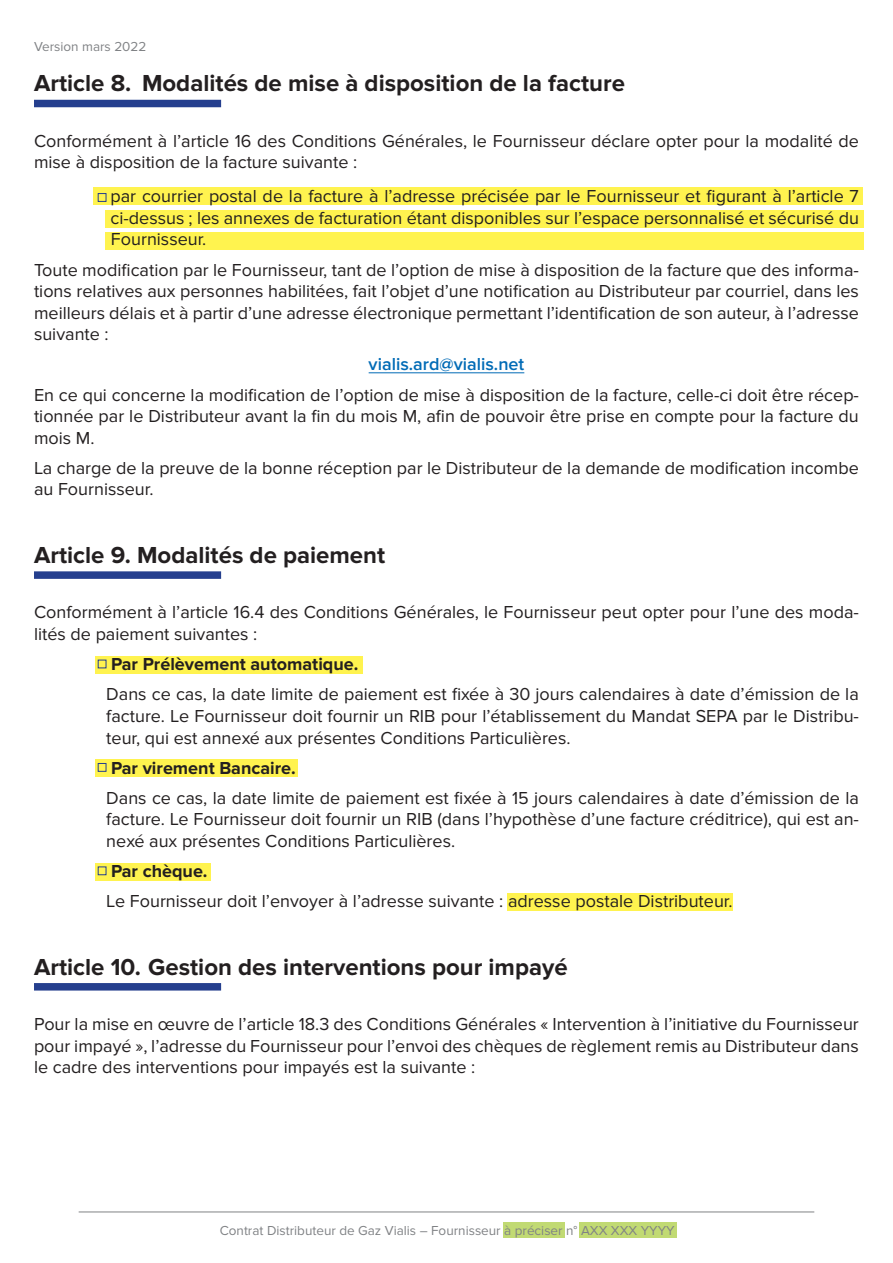
<style>
.page{position:relative;width:893px;height:1263px;background:#fff}
.page>*{position:absolute;margin:0;border:0;box-sizing:border-box;transform-origin:0 0}
.Titre_article{font:700 24px "Proxima Nova";color:#231f20}
.paragraphe{font:18px/21.6px "Proxima Nova";color:#231f20;text-align:justify}
.paragraphe-2{font:700 18px "Proxima Nova";color:#231f20}
.paragraphe-3{font:600 18px "Proxima Nova";color:#006bb6}
.t1{font:13.5px "Proxima Nova";color:#808285}
</style>
<div class="page">
<div style="left:503px;top:1223px;width:61px;height:15px;background:#c1da73"></div>
<div style="left:579px;top:1223px;width:97px;height:15px;background:#c1da73"></div>
<hr style="left:79px;top:1211px;width:735px;height:1px;background:#808285">
<div style="left:507px;top:893px;width:226px;height:18px;background:#fff34f"></div>
<div style="left:94px;top:188px;width:769px;height:17px;background:#fff34f"></div>
<div style="left:95px;top:656px;width:267px;height:18px;background:#fff34f"></div>
<div style="left:95px;top:759px;width:203px;height:17px;background:#fff34f"></div>
<div style="left:95px;top:863px;width:116px;height:18px;background:#fff34f"></div>
<div style="left:105px;top:210px;width:759px;height:17px;background:#fff34f"></div>
<div style="left:105px;top:232px;width:759px;height:18px;background:#fff34f"></div>
<div style="left:34px;top:100px;width:187px;height:7px;background:#253f8e"></div>
<hr style="left:369px;top:373px;width:155px;height:1px;background:#006bb6">
<div style="left:34px;top:571px;width:187px;height:8px;background:#253f8e"></div>
<div style="left:34px;top:983px;width:187px;height:7px;background:#253f8e"></div>
<div style="left:98px;top:193px;width:8px;height:9px;border:1px solid #253f8e"></div>
<div style="left:98px;top:763px;width:8px;height:9px;border:1px solid #253f8e"></div>
<div style="left:98px;top:866px;width:8px;height:9px;border:1px solid #253f8e"></div>
<p class="t1" style="left:34px;top:39px;width:114px">Version mars 2022</p>
<p class="Titre_article" style="left:34px;top:69px;width:592px">Article 8. Modalités de mise à disposition de la facture</p>
<p class="paragraphe" style="left:34px;top:130px;width:826px">Conformément à l’article 16 des Conditions Générales, le Fournisseur déclare opter pour la modalité de mise à disposition de la facture suivante :</p>
<p class="paragraphe" style="left:110px;top:186px;width:750px">par courrier postal de la facture à l’adresse précisée par le Fournisseur et figurant à l’article 7 ci-dessus ; les annexes de facturation étant disponibles sur l’espace personnalisé et sécurisé du Fournisseur.</p>
<p class="paragraphe" style="left:34px;top:259px;width:826px">Toute modification par le Fournisseur, tant de l’option de mise à disposition de la facture que des informa&shy;tions relatives aux personnes habilitées, fait l’objet d’une notification au Distributeur par courriel, dans les meilleurs délais et à partir d’une adresse électronique permettant l’identification de son auteur, à l’adresse suivante :</p>
<p class="paragraphe-3" style="left:369px;top:354px;width:157px">vialis.ard@vialis.net</p>
<p class="paragraphe" style="left:34px;top:384px;width:826px">En ce qui concerne la modification de l’option de mise à disposition de la facture, celle-ci doit être récep&shy;tionnée par le Distributeur avant la fin du mois M, afin de pouvoir être prise en compte pour la facture du mois M.</p>
<p class="paragraphe" style="left:34px;top:457px;width:826px">La charge de la preuve de la bonne réception par le Distributeur de la demande de modification incombe au Fournisseur.</p>
<p class="Titre_article" style="left:34px;top:541px;width:353px">Article 9. Modalités de paiement</p>
<p class="paragraphe" style="left:34px;top:602px;width:826px">Conformément à l’article 16.4 des Conditions Générales, le Fournisseur peut opter pour l’une des moda&shy;lités de paiement suivantes :</p>
<p class="paragraphe-2" style="left:111px;top:654px;width:249px">Par Prélèvement automatique.</p>
<p class="paragraphe" style="left:106px;top:684px;width:754px">Dans ce cas, la date limite de paiement est fixée à 30 jours calendaires à date d’émission de la facture. Le Fournisseur doit fournir un RIB pour l’établissement du Mandat SEPA par le Distribu&shy;teur, qui est annexé aux présentes Conditions Particulières.</p>
<p class="paragraphe-2" style="left:111px;top:757px;width:186px">Par virement Bancaire.</p>
<p class="paragraphe" style="left:106px;top:787px;width:754px">Dans ce cas, la date limite de paiement est fixée à 15 jours calendaires à date d’émission de la facture. Le Fournisseur doit fournir un RIB (dans l’hypothèse d’une facture créditrice), qui est an&shy;nexé aux présentes Conditions Particulières.</p>
<p class="paragraphe-2" style="left:111px;top:861px;width:98px">Par chèque.</p>
<p class="paragraphe" style="left:106px;top:891px;width:628px">Le Fournisseur doit l’envoyer à l’adresse suivante : adresse postale Distributeur.</p>
<p class="Titre_article" style="left:34px;top:953px;width:535px">Article 10. Gestion des interventions pour impayé</p>
<p class="paragraphe" style="left:34px;top:1014px;width:826px">Pour la mise en œuvre de l’article 18.3 des Conditions Générales « Intervention à l’initiative du Fournisseur pour impayé », l’adresse du Fournisseur pour l’envoi des chèques de règlement remis au Distributeur dans le cadre des interventions pour impayés est la suivante :</p>
<p class="t1" style="left:220px;top:1223px;width:456px">Contrat Distributeur de Gaz Vialis – Fournisseur à préciser n° AXX XXX YYYY</p>
</div>
